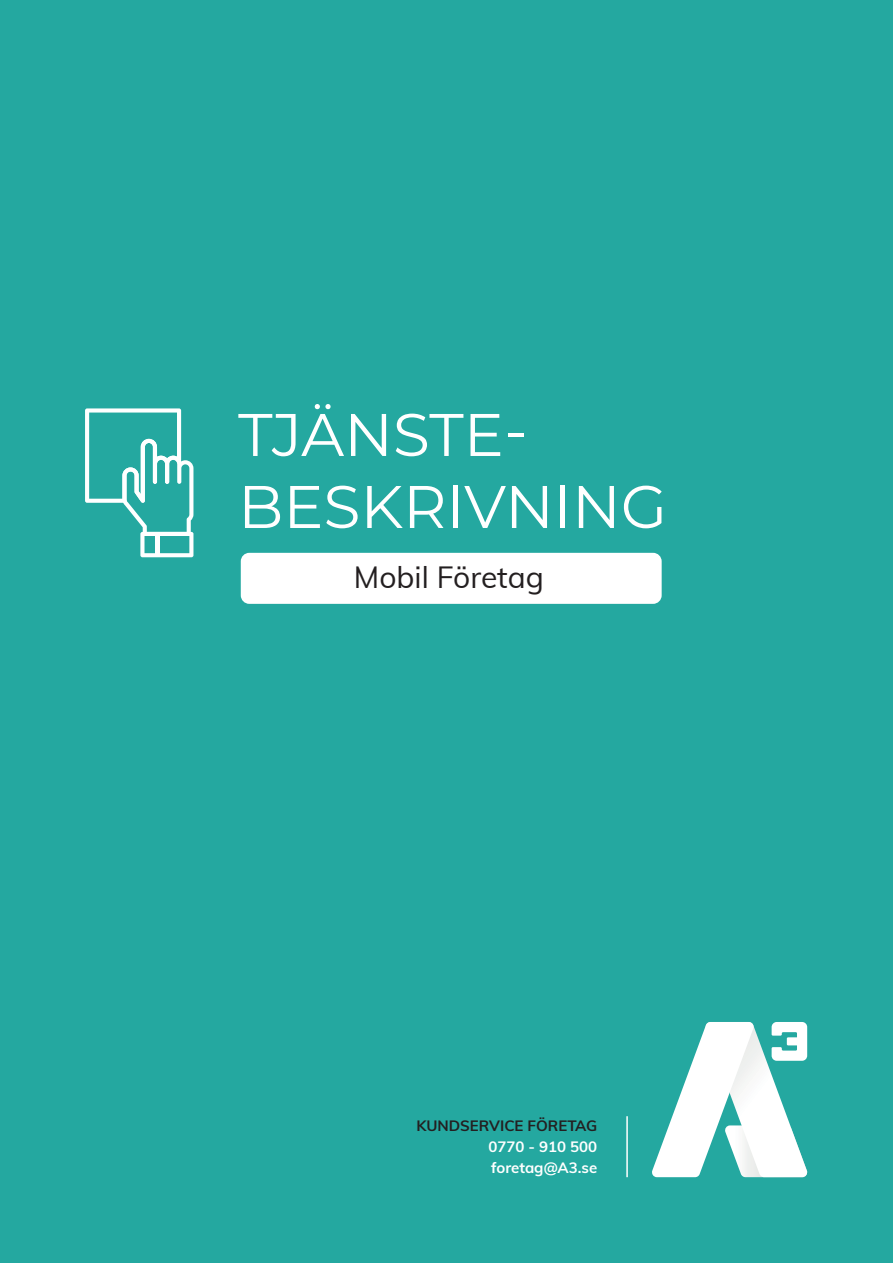
<style>
.page{position:relative;width:893px;height:1263px;background:#24a8a0}
.page>*{position:absolute;margin:0;border:0;box-sizing:border-box;transform-origin:0 0}
.t1{font:60px "Montserrat";color:#fff}
.t2{font:30px "Muli";color:#231f20}
.t3{font:700 15px/21px "Muli";color:#fff}
.t4{font:700 15px "Muli";color:#231f20}
</style>
<div class="page">
<svg style="left:652px;top:1022px;width:156px;height:155px"></svg>
<svg style="left:85px;top:408px;width:108px;height:149px"></svg>
<hr style="left:626px;top:1116px;width:2px;height:61px;background:#fff">
<div style="left:241px;top:553px;width:421px;height:51px;background:#fff;border-radius:9px"></div>
<p class="t1" style="left:238px;top:393px;width:291px">TJÄNSTE-</p>
<p class="t1" style="left:238px;top:465px;width:431px">BESKRIVNING</p>
<p class="t2" style="left:354px;top:556px;width:191px">Mobil Företag</p>
<p class="t4" style="left:417px;top:1115px;width:182px">KUNDSERVICE FÖRETAG</p>
<p class="t3" style="left:488px;top:1136px;width:110px">0770 - 910 500 foretag@A3.se</p>
</div>
